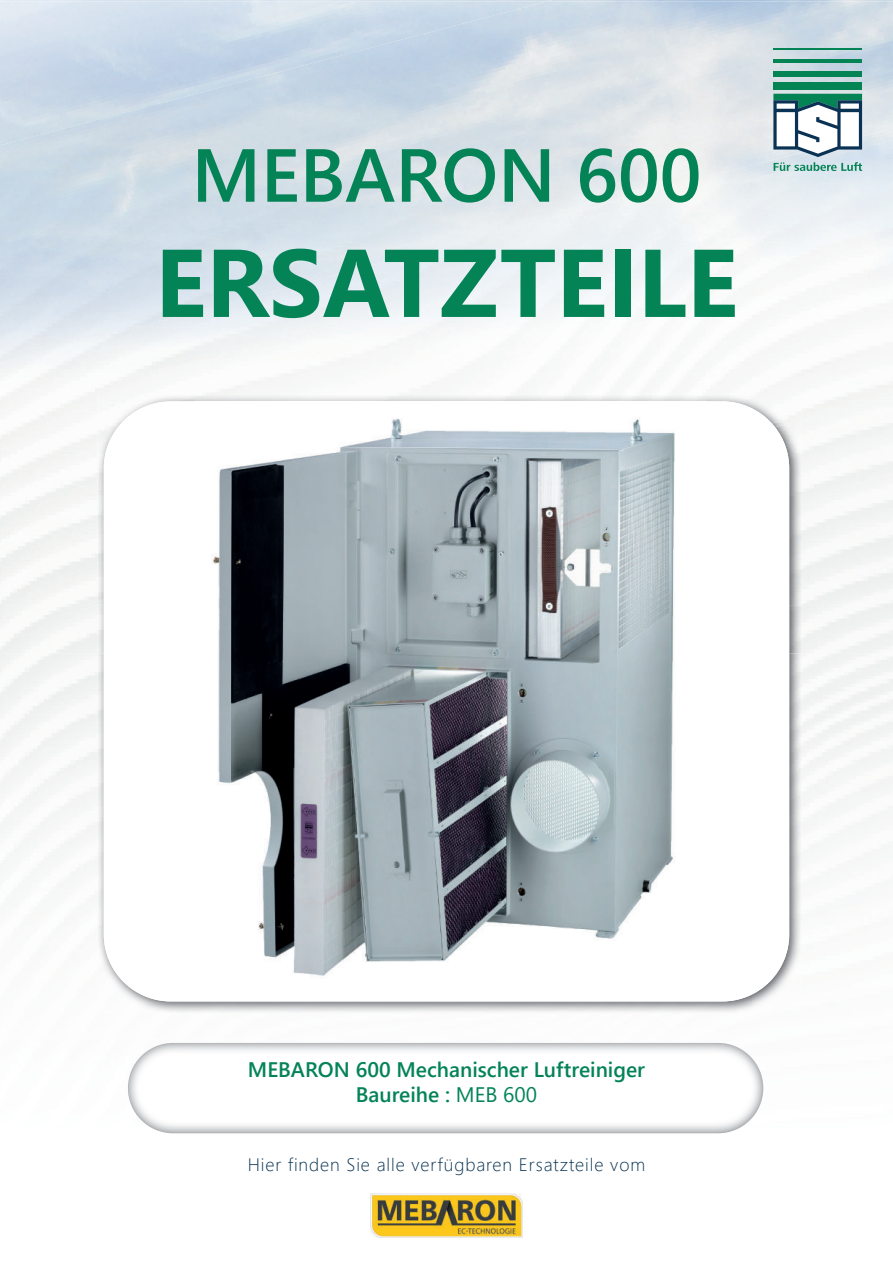
<style>
.page{position:relative;width:893px;height:1263px;background:#fff}
.page>*{position:absolute;margin:0;border:0;box-sizing:border-box;transform-origin:0 0}
.t1{font:700 96px "Segoe UI";color:#048357}
.t2{font:600 75px "Segoe UI";color:#048357}
.t3{font:600 21px/25.2px "Segoe UI";color:#048359;text-align:center}
.t4{font:300 18px "Segoe UI";letter-spacing:.05em;color:#083251}
.s1{font-weight:400}
</style>
<div class="page">
<div style="left:0;top:606px;width:79px;height:21px;background:#f3f4f4"></div>
<div style="left:0;top:363px;width:104px;height:243px;background:#f6f7f6"></div>
<img style="left:0;top:104px;width:211px;height:259px">
<img style="left:630px;top:1px;width:158px;height:197px">
<img style="left:787px;top:1px;width:106px;height:155px">
<img style="left:152px;top:90px;width:59px;height:15px">
<img style="left:349px;top:35px;width:72px;height:19px">
<img style="left:128px;top:1043px;width:635px;height:90px;border-radius:45px">
<img style="left:752px;top:653px;width:50px;height:361px">
<img style="left:97px;top:653px;width:50px;height:361px">
<img style="left:97px;top:395px;width:50px;height:206px">
<img style="left:147px;top:395px;width:655px;height:28px">
<div style="left:104px;top:401px;width:685px;height:600px;background:#fff;border-radius:67px"></div>
<img style="left:196px;top:398px;width:510px;height:578px">
<img style="left:371px;top:1193px;width:151px;height:45px">
<hr style="left:773px;top:49px;width:89px;height:1px;background:#048355">
<hr style="left:773px;top:59px;width:89px;height:4px;background:#048355">
<div style="left:773px;top:71px;width:89px;height:5px;background:#048355"></div>
<div style="left:773px;top:82px;width:89px;height:8px;background:#048355"></div>
<svg style="left:773px;top:94px;width:89px;height:77px"></svg>
<h2 class="t2" style="left:192px;top:145px;width:511px">MEBARON 600</h2>
<h1 class="t1" style="left:155px;top:245px;width:584px">ERSATZTEILE</h1>
<p class="t3" style="left:248px;top:1059px;width:398px">MEBARON 600 Mechanischer Luftreiniger<br>Baureihe : <span class="s1">MEB 600</span></p>
<p class="t4" style="left:248px;top:1157px;width:399px">Hier finden Sie alle verfügbaren Ersatzteile vom</p>
</div>
